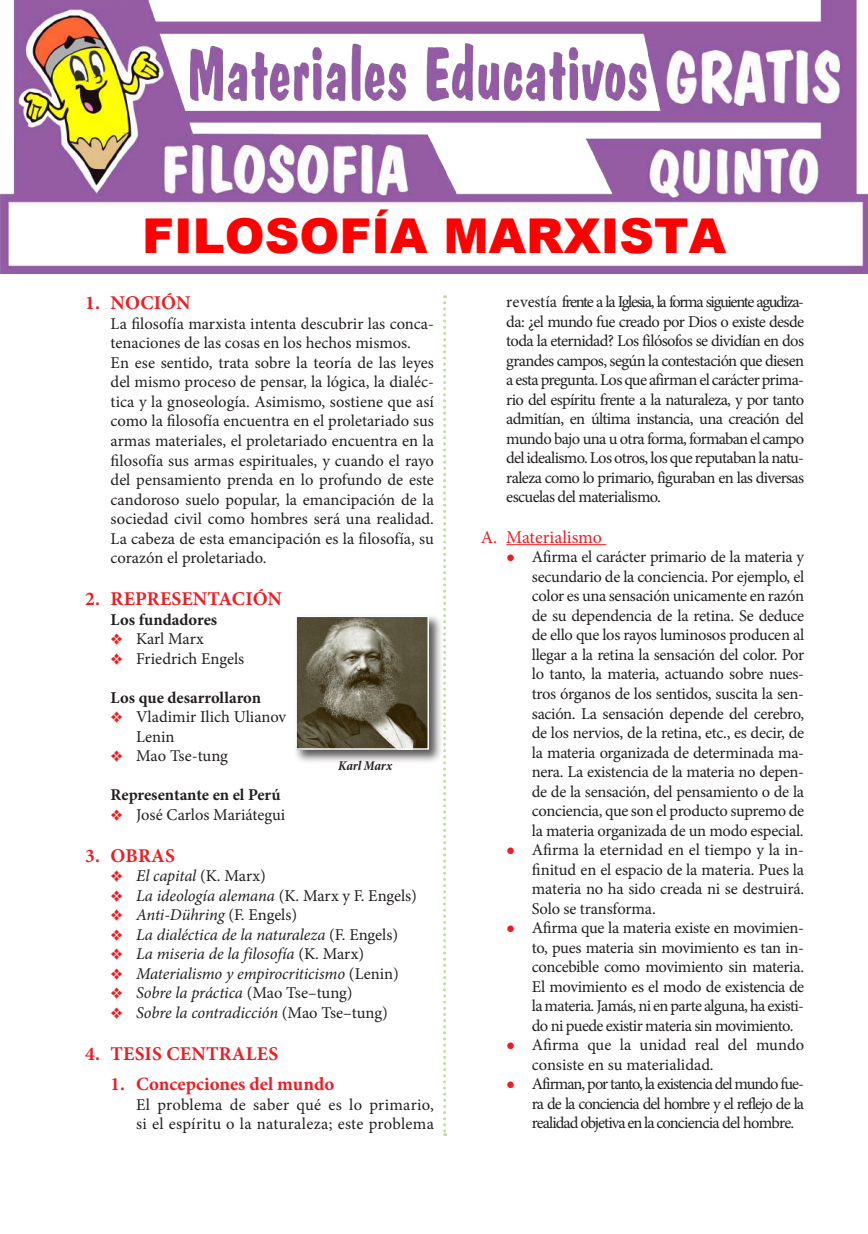
<style>
.page{position:relative;width:868px;height:1234px;background:#fff}
.page>*{position:absolute;margin:0;border:0;box-sizing:border-box;transform-origin:0 0}
.t1{font:900 48px "Arial";color:#f00}
.t2{font:700 19.5px "Minion Pro";letter-spacing:.01em;color:#ee1d23}
.t3{font:700 18.75px "Minion Pro";color:#ee1d23}
.t4{font:18px "Minion Pro";color:#ee1d23}
.t5{font:16.5px/19.5px "Minion Pro";letter-spacing:-.005em;color:#231f20;text-align:justify}
.t6{font:italic 16.5px/19.5px "Minion Pro";letter-spacing:-.005em;color:#231f20}
.t7{font:16.5px/19.5px "Minion Pro";letter-spacing:.02em;color:#231f20}
.t8{font:700 16.5px "Minion Pro";color:#231f20}
.t9{font:italic 700 condensed 13.5px "Minion Pro";letter-spacing:-.01em;color:#231f20}
.s1{font-style:normal}
.s2{font-family:"Bookman Old Style";font-size:15px;color:#ee1d23}
</style>
<div class="page">
<svg style="left:443px;top:295px;width:3px;height:840px"></svg>
<hr style="left:506px;top:544px;width:100px;height:1px;background:#ee1d23">
<div style="left:293px;top:613px;width:150px;height:151px;background:#231f20;opacity:.75"></div>
<img style="left:298px;top:618px;width:128px;height:128px">
<div style="left:295px;top:615px;width:134px;height:134px;border:2px solid #fff"></div>
<img style="left:0;top:0;width:867px;height:273px">
<h1 class="t1" style="left:142px;top:200px;width:585px">FILOSOFÍA MARXISTA</h1>
<p class="t2" style="left:85px;top:289px;width:107px">1. NOCIÓN</p>
<p class="t5" style="left:111px;top:314px;width:325px;text-align:left">La filosofía marxista intenta descubrir las conca&shy;tenaciones de las cosas en los hechos mismos.<br>En ese sentido, trata sobre la teoría de las leyes del mismo proceso de pensar, la lógica, la dialéc&shy;tica y la gnoseología. Asimismo, sostiene que así como la filosofía encuentra en el proletariado sus armas materiales, el proletariado encuentra en la filosofía sus armas espirituales, y cuando el rayo del pensamiento prenda en lo profundo de este candoroso suelo popular, la emancipación de la sociedad civil como hombres será una realidad.<br>La cabeza de esta emancipación es la filosofía, su corazón el proletariado.</p>
<p class="t2" style="left:85px;top:585px;width:198px">2. REPRESENTACIÓN</p>
<p class="t8" style="left:111px;top:607px;width:108px">Los fundadores</p>
<p class="t5" style="left:136px;top:629px;width:109px">Karl Marx<br>Friedrich Engels</p>
<p class="t8" style="left:111px;top:685px;width:152px">Los que desarrollaron</p>
<p class="t5" style="left:136px;top:707px;width:152px;text-align:left">Vladimir Ilich Ulianov<br>Lenin<br>Mao Tse-tung</p>
<p class="t8" style="left:111px;top:783px;width:171px">Representante en el Perú</p>
<p class="t5" style="left:136px;top:804px;width:151px">José Carlos Mariátegui</p>
<p class="t2" style="left:85px;top:841px;width:91px">3. OBRAS</p>
<p class="t6" style="left:136px;top:866px;width:282px">El capital <span class="s1">(K. Marx)<br></span>La ideología alemana <span class="s1">(K. Marx y F. Engels)<br></span>Anti-Dühring <span class="s1">(F. Engels)<br></span>La dialéctica de la naturaleza <span class="s1">(F. Engels)<br></span>La miseria de la filosofía <span class="s1">(K. Marx)<br></span>Materialismo y empirocriticismo <span class="s1">(Lenin)<br></span>Sobre la práctica <span class="s1">(Mao Tse–tung)<br></span>Sobre la contradicción <span class="s1">(Mao Tse–tung)</span></p>
<p class="t2" style="left:85px;top:1039px;width:194px">4. TESIS CENTRALES</p>
<p class="t3" style="left:111px;top:1070px;width:225px">1. Concepciones del mundo</p>
<p class="t7" style="left:136px;top:1094px;width:299px">El problema de saber qué es lo primario, si el espíritu o la naturaleza; este problema</p>
<p class="t9" style="left:338px;top:756px;width:55px">Karl Marx</p>
<p class="t5" style="left:506px;top:292px;width:299px">revestía frente a la Iglesia, la forma siguiente agudiza&shy;da: ¿el mundo fue creado por Dios o existe desde toda la eternidad? Los filósofos se dividían en dos grandes campos, según la contestación que diesen a esta pregunta. Los que afirman el carácter prima&shy;rio del espíritu frente a la naturaleza, y por tanto admitían, en última instancia, una creación del mundo bajo una u otra forma, formaban el campo del idealismo. Los otros, los que reputaban la natu&shy;raleza como lo primario, figuraban en las diversas escuelas del materialismo.</p>
<p class="t4" style="left:480px;top:525px;width:123px">A. Materialismo</p>
<p class="t5" style="left:531px;top:547px;width:274px;text-indent:-26px"><span class="s2">●</span> Afirma el carácter primario de la materia y secundario de la conciencia. Por ejemplo, el color es una sensación unicamente en razón de su dependencia de la retina. Se deduce de ello que los rayos luminosos producen al llegar a la retina la sensación del color. Por lo tanto, la materia, actuando sobre nues&shy;tros órganos de los sentidos, suscita la sen&shy;sación. La sensación depende del cerebro, de los nervios, de la retina, etc., es decir, de la materia organizada de determinada ma&shy;nera. La existencia de la materia no depen&shy;de de la sensación, del pensamiento o de la conciencia, que son el producto supremo de la materia organizada de un modo especial.</p>
<p class="t5" style="left:531px;top:840px;width:274px;text-indent:-26px"><span class="s2">●</span> Afirma la eternidad en el tiempo y la in&shy;finitud en el espacio de la materia. Pues la materia no ha sido creada ni se destruirá.<br>Solo se transforma.</p>
<p class="t5" style="left:531px;top:918px;width:274px;text-indent:-26px"><span class="s2">●</span> Afirma que la materia existe en movimien&shy;to, pues materia sin movimiento es tan in&shy;concebible como movimiento sin materia.<br>El movimiento es el modo de existencia de la materia. Jamás, ni en parte alguna, ha existi&shy;do ni puede existir materia sin movimiento.</p>
<p class="t5" style="left:531px;top:1035px;width:274px;text-indent:-26px"><span class="s2">●</span> Afirma que la unidad real del mundo consiste en su materialidad.</p>
<p class="t5" style="left:531px;top:1074px;width:274px;text-indent:-26px"><span class="s2">●</span> Afirman, por tanto, la existencia del mundo fue&shy;ra de la conciencia del hombre y el reflejo de la realidad objetiva en la conciencia del hombre.</p>
</div>
